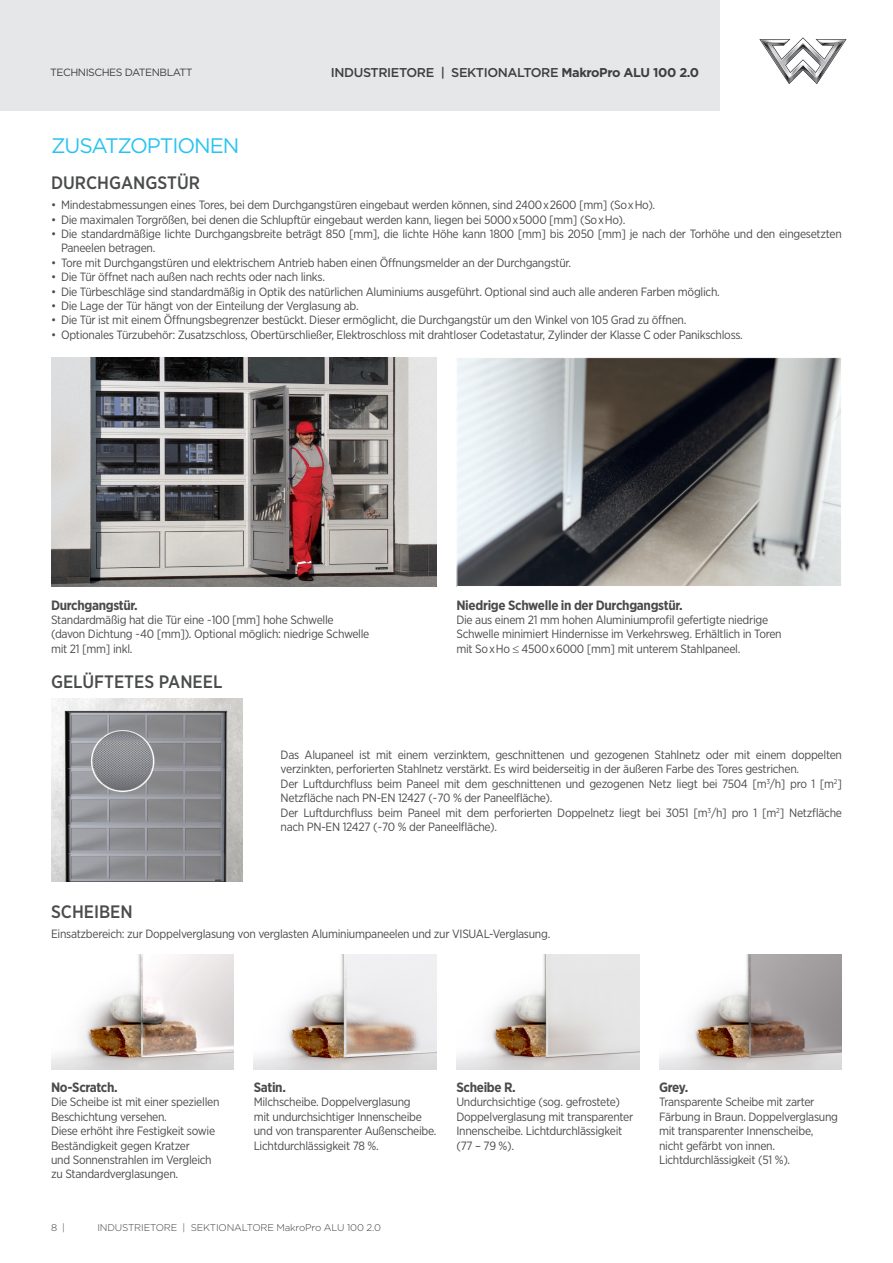
<style>
.page{position:relative;width:893px;height:1263px;background:#fff}
.page>*{position:absolute;margin:0;border:0;box-sizing:border-box;transform-origin:0 0}
.t1{font:21px "Gotham";letter-spacing:-.05em;color:#29c3f0}
.t2{font:500 18px "Gotham Narrow";color:#4a4b4c}
.t3{font:700 13.5px "Gotham Narrow";letter-spacing:-.025em;color:#4a4b4c}
.t4{font:500 12.75px "Gotham";letter-spacing:-.03em;color:#3e3e3f}
.t5{font:12px/14.4px "Gotham Narrow";letter-spacing:-.025em;color:#4a4b4c}
.t6{font:10.5px "Gotham";letter-spacing:-.045em;color:#3e3e3f}
.t7{font:300 9.75px "Gotham";letter-spacing:-.015em;color:#3e3e3f}
.s1{font-weight:700}
</style>
<div class="page">
<div style="left:0;top:0;width:721px;height:111px;background:#e6e7e9"></div>
<svg style="left:759px;top:37px;width:88px;height:47px"></svg>
<img style="left:51px;top:699px;width:191px;height:183px">
<img style="left:458px;top:359px;width:382px;height:226px">
<div style="left:456px;top:357px;width:386px;height:230px;border:1px solid #fff"></div>
<img style="left:254px;top:954px;width:183px;height:115px">
<img style="left:456px;top:954px;width:183px;height:115px">
<img style="left:659px;top:954px;width:183px;height:115px">
<img style="left:51px;top:954px;width:183px;height:115px">
<img style="left:51px;top:357px;width:386px;height:230px">
<p class="t6" style="left:50px;top:66px;width:144px">TECHNISCHES DATENBLATT</p>
<p class="t4" style="left:331px;top:65px;width:370px">INDUSTRIETORE | SEKTIONALTORE <span class="s1">MakroPro ALU 100 2.0</span></p>
<h1 class="t1" style="left:51px;top:132px;width:190px">ZUSATZOPTIONEN</h1>
<h2 class="t2" style="left:51px;top:171px;width:151px">DURCHGANGSTÜR</h2>
<p class="t5" style="left:51px;top:198px;width:606px">• Mindestabmessungen eines Tores, bei dem Durchgangstüren eingebaut werden können, sind 2400x2600 [mm] (SoxHo).</p>
<p class="t5" style="left:51px;top:212px;width:576px">• Die maximalen Torgrößen, bei denen die Schlupftür eingebaut werden kann, liegen bei 5000x5000 [mm] (SoxHo).</p>
<p class="t5" style="left:61px;top:226px;width:782px;text-indent:-10px">• Die standardmäßige lichte Durchgangsbreite beträgt 850 [mm], die lichte Höhe kann 1800 [mm] bis 2050 [mm] je nach der Torhöhe und den eingesetzten<br>Paneelen betragen.</p>
<p class="t5" style="left:51px;top:255px;width:522px">• Tore mit Durchgangstüren und elektrischem Antrieb haben einen Öffnungsmelder an der Durchgangstür.</p>
<p class="t5" style="left:51px;top:270px;width:276px">• Die Tür öffnet nach außen nach rechts oder nach links.</p>
<p class="t5" style="left:51px;top:284px;width:670px">• Die Türbeschläge sind standardmäßig in Optik des natürlichen Aluminiums ausgeführt. Optional sind auch alle anderen Farben möglich.</p>
<p class="t5" style="left:51px;top:298px;width:309px">• Die Lage der Tür hängt von der Einteilung der Verglasung ab.</p>
<p class="t5" style="left:51px;top:313px;width:637px">• Die Tür ist mit einem Öffnungsbegrenzer bestückt. Dieser ermöglicht, die Durchgangstür um den Winkel von 105 Grad zu öffnen.</p>
<p class="t5" style="left:51px;top:327px;width:693px">• Optionales Türzubehör: Zusatzschloss, Obertürschließer, Elektroschloss mit drahtloser Codetastatur, Zylinder der Klasse C oder Panikschloss.</p>
<p class="t3" style="left:51px;top:596px;width:88px">Durchgangstür.</p>
<p class="t5" style="left:51px;top:612px;width:320px">Standardmäßig hat die Tür eine ~100 [mm] hohe Schwelle (davon Dichtung ~40 [mm]). Optional möglich: niedrige Schwelle mit 21 [mm] inkl.</p>
<h2 class="t2" style="left:51px;top:670px;width:173px">GELÜFTETES PANEEL</h2>
<p class="t3" style="left:456px;top:596px;width:228px">Niedrige Schwelle in der Durchgangstür.</p>
<p class="t5" style="left:456px;top:612px;width:327px">Die aus einem 21 mm hohen Aluminiumprofil gefertigte niedrige<br>Schwelle minimiert Hindernisse im Verkehrsweg. Erhältlich in Toren mit SoxHo ≤ 4500x6000 [mm] mit unterem Stahlpaneel.</p>
<h2 class="t2" style="left:51px;top:900px;width:83px">SCHEIBEN</h2>
<p class="t5" style="left:281px;top:747px;width:563px">Das Alupaneel ist mit einem verzinktem, geschnittenen und gezogenen Stahlnetz oder mit einem doppelten verzinkten, perforierten Stahlnetz verstärkt. Es wird beiderseitig in der äußeren Farbe des Tores gestrichen.<br>Der Luftdurchfluss beim Paneel mit dem geschnittenen und gezogenen Netz liegt bei 7504 [m<sup>3</sup>/h] pro 1 [m<sup>2</sup>] Netzfläche nach PN-EN 12427 (~70 % der Paneelfläche).<br>Der Luftdurchfluss beim Paneel mit dem perforierten Doppelnetz liegt bei 3051 [m<sup>3</sup>/h] pro 1 [m<sup>2</sup>] Netzfläche nach PN-EN 12427 (~70 % der Paneelfläche).</p>
<p class="t5" style="left:51px;top:926px;width:501px">Einsatzbereich: zur Doppelverglasung von verglasten Aluminiumpaneelen und zur VISUAL-Verglasung.</p>
<p class="t3" style="left:51px;top:1078px;width:68px">No-Scratch.</p>
<p class="t5" style="left:51px;top:1095px;width:170px">Die Scheibe ist mit einer speziellen<br>Beschichtung versehen.<br>Diese erhöht ihre Festigkeit sowie<br>Beständigkeit gegen Kratzer<br>und Sonnenstrahlen im Vergleich zu Standardverglasungen.</p>
<p class="t3" style="left:254px;top:1078px;width:34px">Satin.</p>
<p class="t5" style="left:254px;top:1095px;width:184px">Milchscheibe. Doppelverglasung<br>mit undurchsichtiger Innenscheibe und von transparenter Außenscheibe.<br>Lichtdurchlässigkeit 78 %.</p>
<p class="t7" style="left:51px;top:1221px;width:16px">8 |</p>
<p class="t7" style="left:97px;top:1221px;width:285px">INDUSTRIETORE | SEKTIONALTORE MakroPro ALU 100 2.0</p>
<p class="t3" style="left:456px;top:1078px;width:61px">Scheibe R.</p>
<p class="t5" style="left:456px;top:1095px;width:178px">Undurchsichtige (sog. gefrostete)<br>Doppelverglasung mit transparenter<br>Innenscheibe. Lichtdurchlässigkeit (77 – 79 %).</p>
<p class="t3" style="left:659px;top:1078px;width:31px">Grey.</p>
<p class="t5" style="left:659px;top:1095px;width:180px">Transparente Scheibe mit zarter<br>Färbung in Braun. Doppelverglasung mit transparenter Innenscheibe, nicht gefärbt von innen.<br>Lichtdurchlässigkeit (51 %).</p>
</div>
